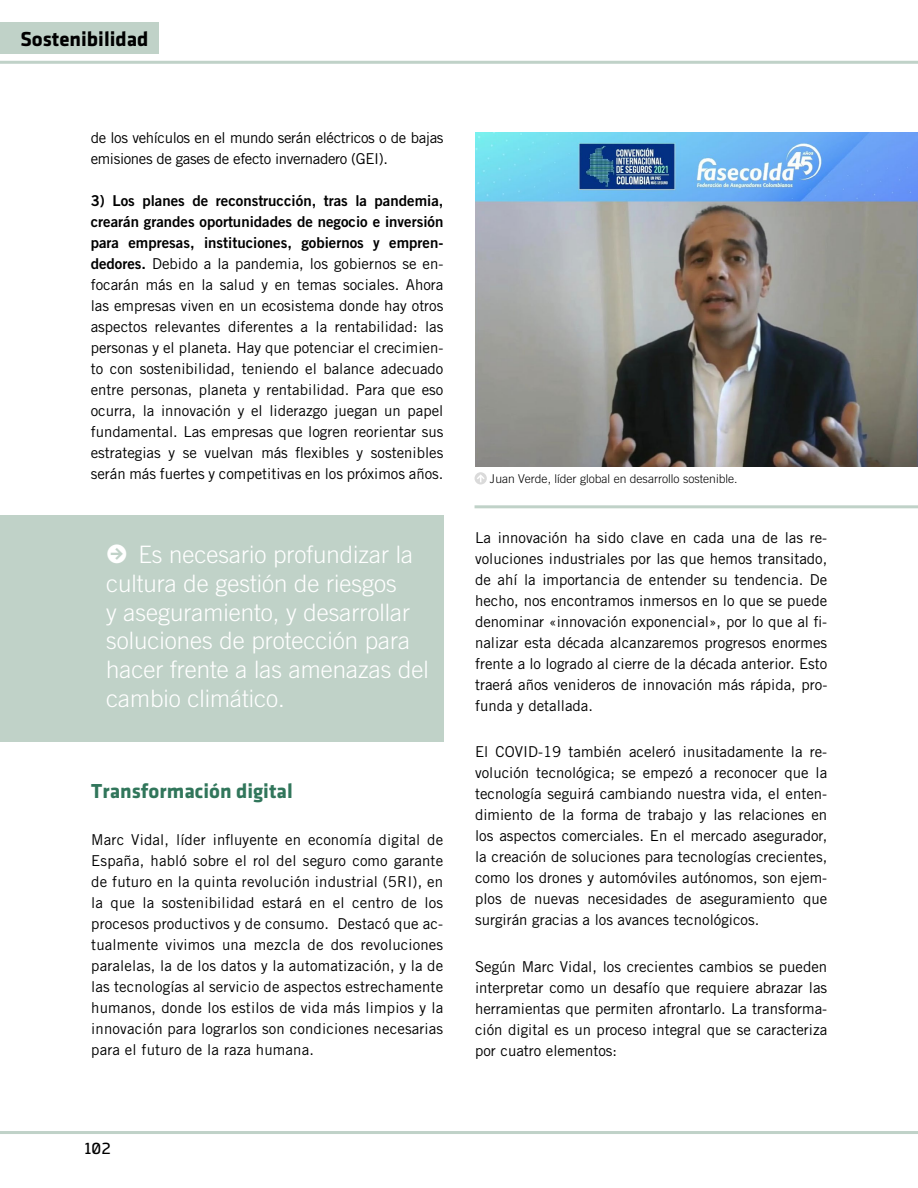
<style>
.page{position:relative;width:918px;height:1188px;background:#fff}
.page>*{position:absolute;margin:0;border:0;box-sizing:border-box;transform-origin:0 0}
.t1{font:300 24px/28.8px "Trade Gothic LT Std";color:#fff}
.t2{font:700 21px "Klavika";color:#31765b}
.t3{font:700 21px "Klavika";color:#000}
.t4{font:15px/21px "Trade Gothic LT Std";color:#000;text-align:justify}
.t5{font:15px/21px "Trade Gothic LT Std Bd 2";color:#000;text-align:justify}
.t6{font:15px/21px "Trade Gothic LT Std";letter-spacing:-.025em;color:#000}
.t7{font:15px "Collator";color:#000}
.t8{font:300 12.15px "Trade Gothic LT Std";color:#000}
.s1{font-family:"Trade Gothic LT Std Bd 2"}
.s2{font-family:"Klavika Arrows";font-weight:500;font-size:27.45px}
</style>
<div class="page">
<hr style="left:0;top:1131px;width:918px;height:3px;background:#c0d2c8">
<hr style="left:0;top:61px;width:918px;height:3px;background:#c0d2c8">
<div style="left:0;top:22px;width:158px;height:32px;background:#c0d2c8"></div>
<img style="left:475px;top:132px;width:443px;height:334px">
<div style="left:0;top:516px;width:443px;height:226px;background:#c0d2c8"></div>
<hr style="left:475px;top:505px;width:443px;height:3px;background:#c0d2c8">
<svg style="left:475px;top:472px;width:12px;height:13px"></svg>
<h2 class="t3" style="left:20px;top:27px;width:130px">Sostenibilidad</h2>
<p class="t6" style="left:91px;top:127px;width:354px">de los vehículos en el mundo serán eléctricos o de bajas emisiones de gases de efecto invernadero (GEI).</p>
<p class="t5" style="left:91px;top:190px;width:354px">3) Los planes de reconstrucción, tras la pandemia, crearán grandes oportunidades de negocio e inversión para empresas, instituciones, gobiernos y empren-</p>
<p class="t4" style="left:91px;top:253px;width:354px"><span class="s1">dedores.</span> Debido a la pandemia, los gobiernos se en&shy;focarán más en la salud y en temas sociales. Ahora las empresas viven en un ecosistema donde hay otros aspectos relevantes diferentes a la rentabilidad: las personas y el planeta. Hay que potenciar el crecimien&shy;to con sostenibilidad, teniendo el balance adecuado entre personas, planeta y rentabilidad. Para que eso ocurra, la innovación y el liderazgo juegan un papel fundamental. Las empresas que logren reorientar sus estrategias y se vuelvan más flexibles y sostenibles serán más fuertes y competitivas en los próximos años.</p>
<h1 class="t1" style="left:106px;top:540px;width:324px"><span class="s2">R</span> Es necesario profundizar la cultura de gestión de riesgos<br>y aseguramiento, y desarrollar soluciones de protección para hacer frente a las amenazas del cambio climático.</h1>
<h2 class="t2" style="left:91px;top:779px;width:203px">Transformación digital</h2>
<p class="t4" style="left:91px;top:829px;width:353px">Marc Vidal, líder influyente en economía digital de España, habló sobre el rol del seguro como garante de futuro en la quinta revolución industrial (5RI), en la que la sostenibilidad estará en el centro de los procesos productivos y de consumo. Destacó que ac&shy;tualmente vivimos una mezcla de dos revoluciones paralelas, la de los datos y la automatización, y la de las tecnologías al servicio de aspectos estrechamente humanos, donde los estilos de vida más limpios y la innovación para lograrlos son condiciones necesarias para el futuro de la raza humana.</p>
<p class="t8" style="left:490px;top:471px;width:249px">Juan Verde, líder global en desarrollo sostenible.</p>
<p class="t4" style="left:475px;top:527px;width:354px">La innovación ha sido clave en cada una de las re&shy;voluciones industriales por las que hemos transitado, de ahí la importancia de entender su tendencia. De hecho, nos encontramos inmersos en lo que se puede denominar «innovación exponencial», por lo que al fi&shy;nalizar esta década alcanzaremos progresos enormes frente a lo logrado al cierre de la década anterior. Esto traerá años venideros de innovación más rápida, pro&shy;funda y detallada.</p>
<p class="t4" style="left:475px;top:741px;width:354px">El COVID-19 también aceleró inusitadamente la re&shy;volución tecnológica; se empezó a reconocer que la tecnología seguirá cambiando nuestra vida, el enten&shy;dimiento de la forma de trabajo y las relaciones en los aspectos comerciales. En el mercado asegurador, la creación de soluciones para tecnologías crecientes, como los drones y automóviles autónomos, son ejem&shy;plos de nuevas necesidades de aseguramiento que surgirán gracias a los avances tecnológicos.</p>
<p class="t4" style="left:475px;top:956px;width:354px">Según Marc Vidal, los crecientes cambios se pueden interpretar como un desafío que requiere abrazar las herramientas que permiten afrontarlo. La transforma&shy;ción digital es un proceso integral que se caracteriza por cuatro elementos:</p>
<p class="t7" style="left:84px;top:1140px;width:28px">102</p>
</div>
